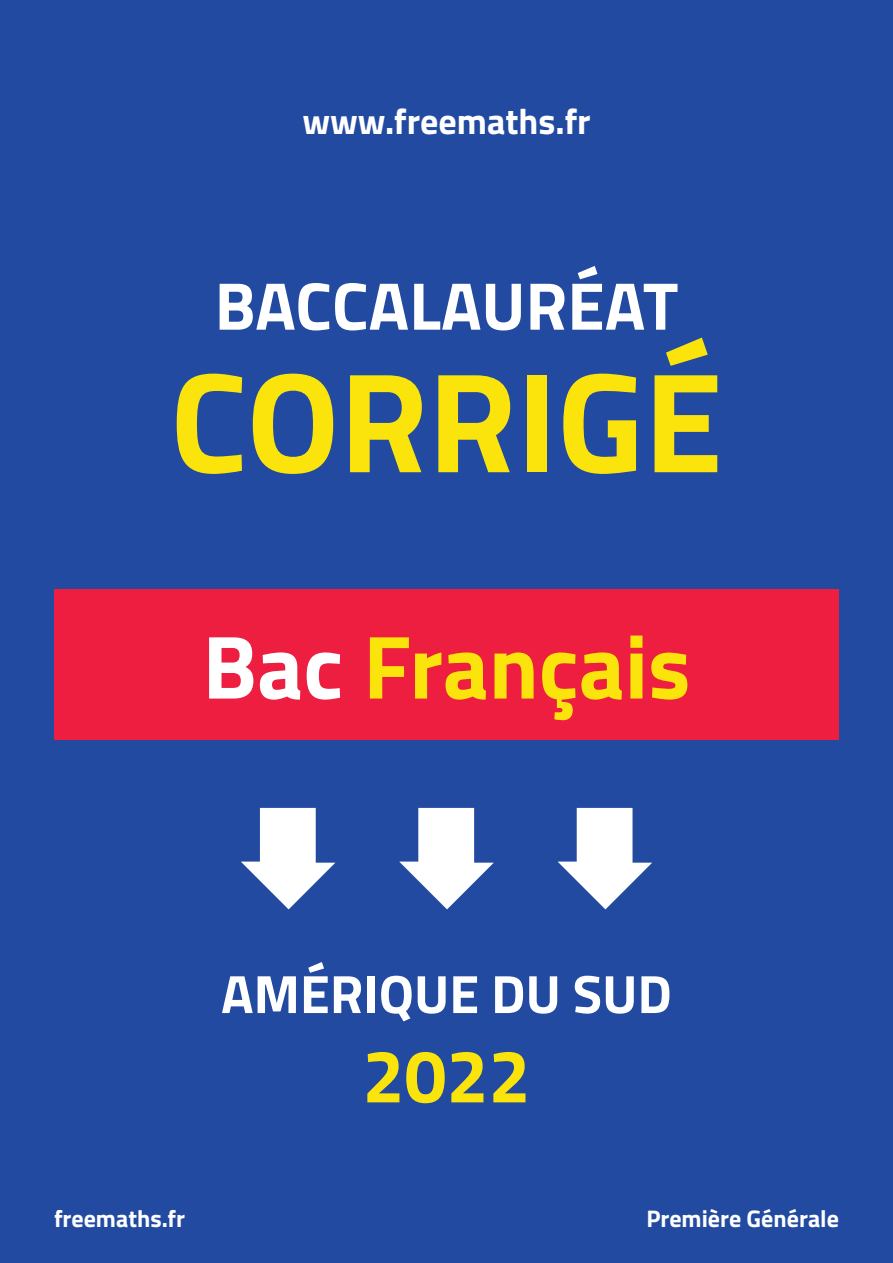
<style>
.page{position:relative;width:893px;height:1263px;background:#214aa0}
.page>*{position:absolute;margin:0;border:0;box-sizing:border-box;transform-origin:0 0}
.t1{font:700 142.5px "Titillium";color:#fbe30c}
.t2{font:700 90px "Titillium";color:#fbe30c}
.t3{font:700 75px "Titillium";color:#fbe30c}
.t4{font:700 67.5px "Titillium";color:#fff}
.t5{font:700 54px "Titillium";color:#fff}
.t6{font:700 36px "Titillium";color:#fff}
.t7{font:700 24px "Titillium";color:#fff}
.s1{color:#fff}
</style>
<div class="page">
<svg style="left:241px;top:808px;width:94px;height:101px"></svg>
<svg style="left:399px;top:808px;width:95px;height:101px"></svg>
<svg style="left:558px;top:808px;width:94px;height:101px"></svg>
<div style="left:54px;top:589px;width:785px;height:151px;background:#ed1e40"></div>
<h3 class="t6" style="left:302px;top:94px;width:290px">www.freemaths.fr</h3>
<h3 class="t4" style="left:215px;top:254px;width:465px">BACCALAURÉAT</h3>
<h1 class="t1" style="left:170px;top:313px;width:554px">CORRIGÉ</h1>
<h2 class="t2" style="left:202px;top:598px;width:490px"><span class="s1">Bac</span> Français</h2>
<p class="t5" style="left:221px;top:953px;width:452px">AMÉRIQUE DU SUD</p>
<h3 class="t3" style="left:362px;top:1019px;width:169px">2022</h3>
<p class="t7" style="left:54px;top:1200px;width:133px">freemaths.fr</p>
<p class="t7" style="left:646px;top:1200px;width:194px">Première Générale</p>
</div>
